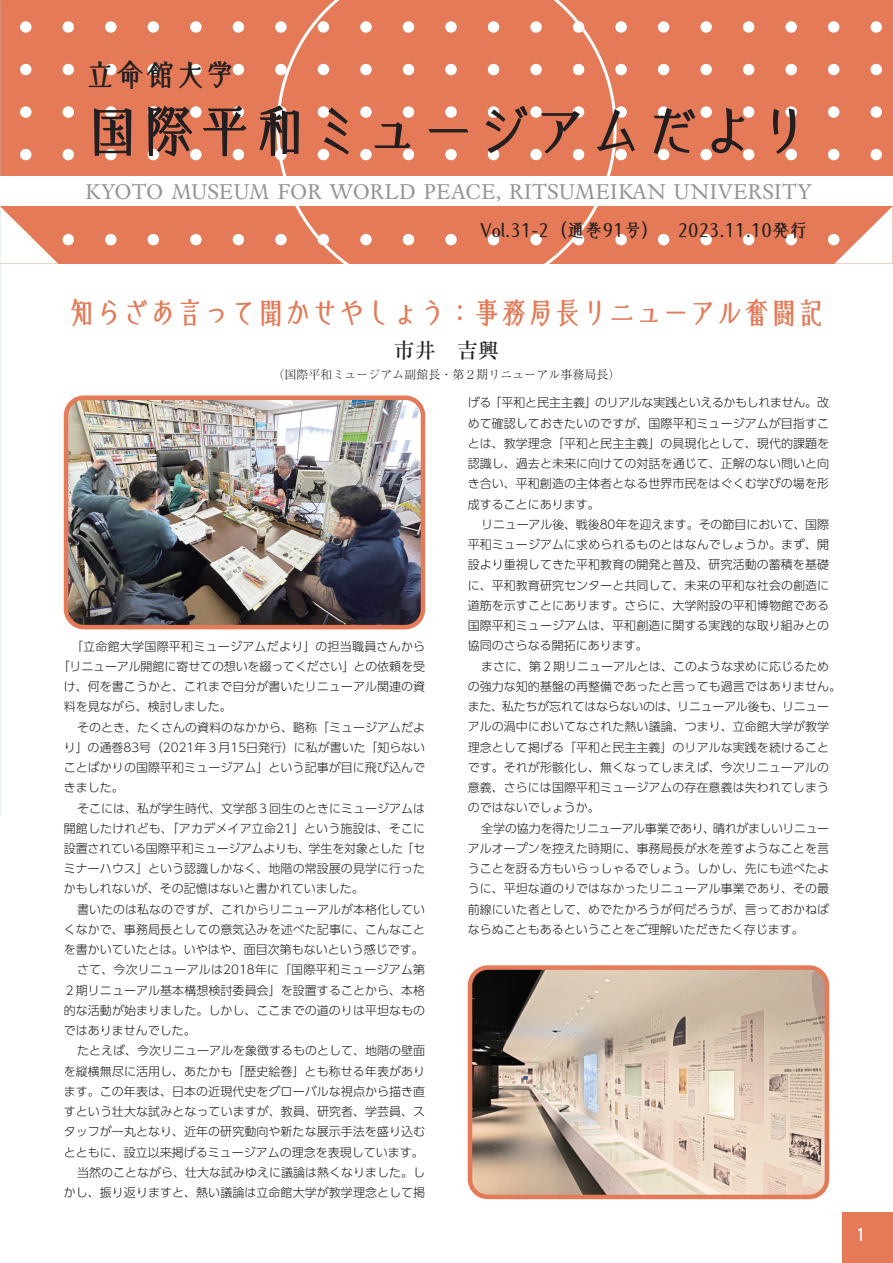
<style>
.page{position:relative;width:893px;height:1263px;background:#fff}
.page>*{position:absolute;margin:0;border:0;box-sizing:border-box;transform-origin:0 0}
.t1{font:700 55.5px "Echo Std";letter-spacing:.01em;color:#231f20}
.t2{font:700 30px "Echo Std";color:#e47a57;scale:.9 1}
.t3{font:700 30px "Echo Std";color:#231f20}
.t4{font:22.5px "Espinosa Nova";color:#939598}
.t5{font:500 21px "Ryumin Pr 6 N";color:#231f20}
.t6{font:700 18px "Echo Std";color:#231f20}
.t7{font:700 18px "DIN Alternate";color:#fff}
.t8{font:300 12px/20.2px "UD Shin Go Pr 6 N";letter-spacing:.005em;color:#231f20;text-align:justify}
.t9{font:300 12px "UD Shin Go Pr 6 N";letter-spacing:-.015em;color:#231f20}
.t10{font:300 12px "UD Shin Go Pr 6 N";letter-spacing:-.03em;color:#231f20}
.t11{font:300 12px "Ryumin Pr 6 N";color:#231f20}
</style>
<div class="page">
<div style="left:0;top:0;width:893px;height:264px;background:#e47a57"></div>
<div style="left:20px;top:21px;width:12px;height:12px;background:#fff;border-radius:50%"></div>
<div style="left:63px;top:21px;width:11px;height:12px;background:#fff;border-radius:50%"></div>
<div style="left:105px;top:21px;width:12px;height:12px;background:#fff;border-radius:50%"></div>
<div style="left:148px;top:21px;width:11px;height:12px;background:#fff;border-radius:50%"></div>
<div style="left:190px;top:21px;width:12px;height:12px;background:#fff;border-radius:50%"></div>
<div style="left:233px;top:21px;width:11px;height:12px;background:#fff;border-radius:50%"></div>
<div style="left:615px;top:21px;width:12px;height:12px;background:#fff;border-radius:50%"></div>
<div style="left:658px;top:21px;width:11px;height:12px;background:#fff;border-radius:50%"></div>
<div style="left:700px;top:21px;width:12px;height:12px;background:#fff;border-radius:50%"></div>
<div style="left:743px;top:21px;width:11px;height:12px;background:#fff;border-radius:50%"></div>
<div style="left:785px;top:21px;width:12px;height:12px;background:#fff;border-radius:50%"></div>
<div style="left:828px;top:21px;width:11px;height:12px;background:#fff;border-radius:50%"></div>
<div style="left:870px;top:21px;width:12px;height:12px;background:#fff;border-radius:50%"></div>
<div style="left:20px;top:64px;width:12px;height:11px;background:#fff;border-radius:50%"></div>
<div style="left:63px;top:64px;width:11px;height:11px;background:#fff;border-radius:50%"></div>
<div style="left:105px;top:64px;width:12px;height:11px;background:#fff;border-radius:50%"></div>
<div style="left:148px;top:64px;width:11px;height:11px;background:#fff;border-radius:50%"></div>
<div style="left:190px;top:64px;width:12px;height:11px;background:#fff;border-radius:50%"></div>
<div style="left:233px;top:64px;width:11px;height:11px;background:#fff;border-radius:50%"></div>
<div style="left:615px;top:64px;width:12px;height:11px;background:#fff;border-radius:50%"></div>
<div style="left:658px;top:64px;width:11px;height:11px;background:#fff;border-radius:50%"></div>
<div style="left:700px;top:64px;width:12px;height:11px;background:#fff;border-radius:50%"></div>
<div style="left:743px;top:64px;width:11px;height:11px;background:#fff;border-radius:50%"></div>
<div style="left:785px;top:64px;width:12px;height:11px;background:#fff;border-radius:50%"></div>
<div style="left:828px;top:64px;width:11px;height:11px;background:#fff;border-radius:50%"></div>
<div style="left:870px;top:64px;width:12px;height:11px;background:#fff;border-radius:50%"></div>
<div style="left:20px;top:106px;width:12px;height:12px;background:#fff;border-radius:50%"></div>
<div style="left:63px;top:106px;width:11px;height:12px;background:#fff;border-radius:50%"></div>
<div style="left:105px;top:106px;width:12px;height:12px;background:#fff;border-radius:50%"></div>
<div style="left:148px;top:106px;width:11px;height:12px;background:#fff;border-radius:50%"></div>
<div style="left:190px;top:106px;width:12px;height:12px;background:#fff;border-radius:50%"></div>
<div style="left:233px;top:106px;width:11px;height:12px;background:#fff;border-radius:50%"></div>
<div style="left:615px;top:106px;width:12px;height:12px;background:#fff;border-radius:50%"></div>
<div style="left:658px;top:106px;width:11px;height:12px;background:#fff;border-radius:50%"></div>
<div style="left:700px;top:106px;width:12px;height:12px;background:#fff;border-radius:50%"></div>
<div style="left:743px;top:106px;width:11px;height:12px;background:#fff;border-radius:50%"></div>
<div style="left:785px;top:106px;width:12px;height:12px;background:#fff;border-radius:50%"></div>
<div style="left:828px;top:106px;width:11px;height:12px;background:#fff;border-radius:50%"></div>
<div style="left:870px;top:106px;width:12px;height:12px;background:#fff;border-radius:50%"></div>
<div style="left:20px;top:149px;width:12px;height:11px;background:#fff;border-radius:50%"></div>
<div style="left:63px;top:149px;width:11px;height:11px;background:#fff;border-radius:50%"></div>
<div style="left:105px;top:149px;width:12px;height:11px;background:#fff;border-radius:50%"></div>
<div style="left:148px;top:149px;width:11px;height:11px;background:#fff;border-radius:50%"></div>
<div style="left:190px;top:149px;width:12px;height:11px;background:#fff;border-radius:50%"></div>
<div style="left:233px;top:149px;width:11px;height:11px;background:#fff;border-radius:50%"></div>
<div style="left:615px;top:149px;width:12px;height:11px;background:#fff;border-radius:50%"></div>
<div style="left:658px;top:149px;width:11px;height:11px;background:#fff;border-radius:50%"></div>
<div style="left:700px;top:149px;width:12px;height:11px;background:#fff;border-radius:50%"></div>
<div style="left:743px;top:149px;width:11px;height:11px;background:#fff;border-radius:50%"></div>
<div style="left:785px;top:149px;width:12px;height:11px;background:#fff;border-radius:50%"></div>
<div style="left:828px;top:149px;width:11px;height:11px;background:#fff;border-radius:50%"></div>
<div style="left:870px;top:149px;width:12px;height:11px;background:#fff;border-radius:50%"></div>
<div style="left:63px;top:234px;width:11px;height:11px;background:#fff;border-radius:50%"></div>
<div style="left:105px;top:234px;width:12px;height:11px;background:#fff;border-radius:50%"></div>
<div style="left:148px;top:234px;width:11px;height:11px;background:#fff;border-radius:50%"></div>
<div style="left:190px;top:234px;width:12px;height:11px;background:#fff;border-radius:50%"></div>
<div style="left:233px;top:234px;width:11px;height:11px;background:#fff;border-radius:50%"></div>
<div style="left:615px;top:234px;width:12px;height:11px;background:#fff;border-radius:50%"></div>
<div style="left:658px;top:234px;width:11px;height:11px;background:#fff;border-radius:50%"></div>
<div style="left:700px;top:234px;width:12px;height:11px;background:#fff;border-radius:50%"></div>
<div style="left:743px;top:234px;width:11px;height:11px;background:#fff;border-radius:50%"></div>
<div style="left:785px;top:234px;width:12px;height:11px;background:#fff;border-radius:50%"></div>
<div style="left:828px;top:234px;width:11px;height:11px;background:#fff;border-radius:50%"></div>
<svg style="left:276px;top:0;width:341px;height:264px"></svg>
<svg style="left:0;top:206px;width:58px;height:58px"></svg>
<svg style="left:834px;top:206px;width:59px;height:58px"></svg>
<div style="left:842px;top:1212px;width:51px;height:51px;background:#e47a57"></div>
<div style="left:0;top:176px;width:893px;height:30px;background:#fff"></div>
<img style="left:69px;top:400px;width:351px;height:224px">
<div style="left:64px;top:395px;width:361px;height:234px;border:4px solid #e47a57;border-radius:18px"></div>
<img style="left:473px;top:970px;width:351px;height:224px">
<div style="left:468px;top:965px;width:361px;height:234px;border:4px solid #e47a57;border-radius:18px"></div>
<h2 class="t3" style="left:85px;top:52px;width:151px">立命館大学</h2>
<h1 class="t1" style="left:85px;top:89px;width:728px">国際平和ミュージアムだより</h1>
<h3 class="t4" style="left:85px;top:179px;width:729px">KYOTO MUSEUM FOR WORLD PEACE, RITSUMEIKAN UNIVERSITY</h3>
<h3 class="t6" style="left:480px;top:217px;width:329px">Vol.31-2（通巻91号）　2023.11.10発行</h3>
<h2 class="t2" style="left:68px;top:290px;width:842px">知らざあ言って聞かせやしょう：事務局長リニューアル奮闘記</h2>
<h3 class="t5" style="left:394px;top:334px;width:106px">市井　吉興</h3>
<p class="t11" style="left:272px;top:365px;width:350px">（国際平和ミュージアム副館長・第2期リニューアル事務局長）</p>
<p class="t8" style="left:71px;top:635px;width:356px">「立命館大学国際平和ミュージアムだより」の担当職員さんから</p>
<p class="t9" style="left:58px;top:656px;width:369px">「リニューアル開館に寄せての想いを綴ってください」との依頼を受</p>
<p class="t8" style="left:64px;top:676px;width:363px">け、何を書こうかと、これまで自分が書いたリニューアル関連の資</p>
<p class="t8" style="left:64px;top:696px;width:169px">料を見ながら、検討しました。</p>
<p class="t8" style="left:77px;top:716px;width:349px">そのとき、たくさんの資料のなかから、略称「ミュージアムだよ</p>
<p class="t8" style="left:64px;top:737px;width:363px">り」の通巻83号（2021年3月15日発行）に私が書いた「知らない</p>
<p class="t8" style="left:64px;top:757px;width:363px">ことばかりの国際平和ミュージアム」という記事が目に飛び込んで</p>
<p class="t8" style="left:64px;top:777px;width:61px">きました。</p>
<p class="t8" style="left:77px;top:797px;width:349px">そこには、私が学生時代、文学部3回生のときにミュージアムは</p>
<p class="t8" style="left:64px;top:818px;width:363px">開館したけれども、「アカデメイア立命21」という施設は、そこに</p>
<p class="t10" style="left:64px;top:839px;width:363px">設置されている国際平和ミュージアムよりも、学生を対象とした「セ</p>
<p class="t8" style="left:64px;top:858px;width:363px">ミナーハウス」という認識しかなく、地階の常設展の見学に行った</p>
<p class="t8" style="left:64px;top:878px;width:301px">かもしれないが、その記憶はないと書かれていました。</p>
<p class="t8" style="left:77px;top:899px;width:349px">書いたのは私なのですが、これからリニューアルが本格化してい</p>
<p class="t8" style="left:64px;top:919px;width:363px">くなかで、事務局長としての意気込みを述べた記事に、こんなこと</p>
<p class="t8" style="left:64px;top:939px;width:362px">を書かいていたとは。いやはや、面目次第もないという感じです。</p>
<p class="t8" style="left:77px;top:959px;width:349px">さて、今次リニューアルは2018年に「国際平和ミュージアム第</p>
<p class="t8" style="left:64px;top:979px;width:363px">2期リニューアル基本構想検討委員会」を設置することから、本格</p>
<p class="t8" style="left:64px;top:1000px;width:363px">的な活動が始まりました。しかし、ここまでの道のりは平坦なもの</p>
<p class="t8" style="left:64px;top:1020px;width:133px">ではありませんでした。</p>
<p class="t8" style="left:77px;top:1040px;width:349px">たとえば、今次リニューアルを象徴するものとして、地階の壁面</p>
<p class="t8" style="left:64px;top:1060px;width:363px">を縦横無尽に活用し、あたかも「歴史絵巻」とも称せる年表があり</p>
<p class="t8" style="left:64px;top:1081px;width:363px">ます。この年表は、日本の近現代史をグローバルな視点から描き直</p>
<p class="t8" style="left:64px;top:1101px;width:363px">すという壮大な試みとなっていますが、教員、研究者、学芸員、ス</p>
<p class="t8" style="left:64px;top:1121px;width:363px">タッフが一丸となり、近年の研究動向や新たな展示手法を盛り込む</p>
<p class="t8" style="left:64px;top:1141px;width:362px">とともに、設立以来掲げるミュージアムの理念を表現しています。</p>
<p class="t8" style="left:77px;top:1162px;width:349px">当然のことながら、壮大な試みゆえに議論は熱くなりました。し</p>
<p class="t8" style="left:64px;top:1182px;width:363px">かし、振り返りますと、熱い議論は立命館大学が教学理念として掲</p>
<p class="t8" style="left:468px;top:392px;width:363px">げる「平和と民主主義」のリアルな実践といえるかもしれません。改めて確認しておきたいのですが、国際平和ミュージアムが目指すことは、教学理念「平和と民主主義」の具現化として、現代的課題を認識し、過去と未来に向けての対話を通じて、正解のない問いと向き合い、平和創造の主体者となる世界市民をはぐくむ学びの場を形成することにあります。</p>
<p class="t8" style="left:468px;top:514px;width:363px;text-indent:14px">リニューアル後、戦後80年を迎えます。その節目において、国際平和ミュージアムに求められるものとはなんでしょうか。まず、開設より重視してきた平和教育の開発と普及、研究活動の蓄積を基礎に、平和教育研究センターと共同して、未来の平和な社会の創造に道筋を示すことにあります。さらに、大学附設の平和博物館である国際平和ミュージアムは、平和創造に関する実践的な取り組みとの協同のさらなる開拓にあります。</p>
<p class="t8" style="left:468px;top:655px;width:375px;text-align:left;text-indent:14px">まさに、第2期リニューアルとは、このような求めに応じるための強力な知的基盤の再整備であったと言っても過言ではありません。また、私たちが忘れてはならないのは、リニューアル後も、リニューアルの渦中においてなされた熱い議論、つまり、立命館大学が教学理念として掲げる「平和と民主主義」のリアルな実践を続けることです。それが形骸化し、無くなってしまえば、今次リニューアルの意義、さらには国際平和ミュージアムの存在意義は失われてしまうのではないでしょうか。</p>
<p class="t8" style="left:468px;top:817px;width:363px;text-indent:14px">全学の協力を得たリニューアル事業であり、晴れがましいリニューアルオープンを控えた時期に、事務局長が水を差すようなことを言うことを訝る方もいらっしゃるでしょう。しかし、先にも述べたように、平坦な道のりではなかったリニューアル事業であり、その最前線にいた者として、めでたかろうが何だろうが、言っておかねばならぬこともあるということをご理解いただきたく存じます。</p>
<h3 class="t7" style="left:857px;top:1221px;width:10px">1</h3>
</div>
